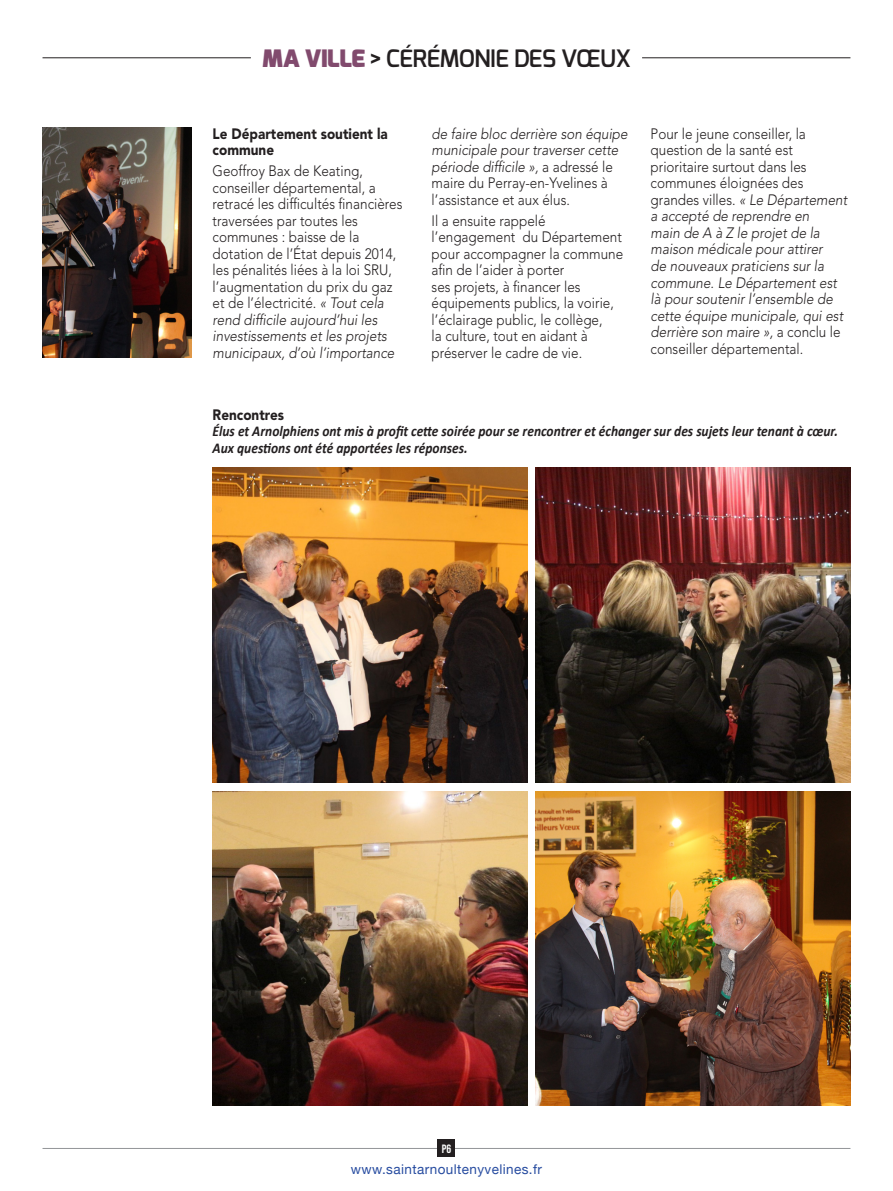
<style>
.page{position:relative;width:893px;height:1191px;background:#fff}
.page>*{position:absolute;margin:0;border:0;box-sizing:border-box;transform-origin:0 0}
.t1{font:600 24px "Exo";letter-spacing:-.02em;color:#231f20}
.t2{font:300 15px/16.5px "Avenir LT Std";color:#231f20;scale:.9 1}
.t3{font:italic 300 15px/16.5px "Avenir LT Std";color:#231f20;scale:.9 1}
.t4{font:italic 700 15px/16.5px "Calibri";color:#231f20;scale:.9 1}
.t5{font:900 15px/16.5px "Avenir LT Std";color:#231f20;scale:.9 1}
.t6{font:13.5px "Helvetica Neue";letter-spacing:.03em;color:#274ca0}
.t7{font:12px "Bebas Neue";color:#fff}
.s1{font-weight:900;color:#814a6d}
.s2{font-style:italic}
.s3{font-style:normal}
</style>
<div class="page">
<hr style="left:43px;top:1148px;width:807px;height:1px;background:#939598">
<div style="left:438px;top:1140px;width:17px;height:17px;background:#231f20"></div>
<hr style="left:43px;top:57px;width:208px;height:1px;background:#231f20">
<hr style="left:642px;top:57px;width:208px;height:1px;background:#231f20">
<img style="left:213px;top:468px;width:314px;height:314px">
<img style="left:213px;top:791px;width:314px;height:315px">
<img style="left:536px;top:468px;width:314px;height:314px">
<img style="left:536px;top:791px;width:314px;height:315px">
<img style="left:43px;top:128px;width:148px;height:229px">
<p class="t1" style="left:262px;top:43px;width:370px"><span class="s1">MA VILLE</span> &gt; CÉRÉMONIE DES VŒUX</p>
<p class="t5" style="left:213px;top:125px;width:196px">Le Département soutient la commune</p>
<p class="t2" style="left:213px;top:163px;width:212px">Geoffroy Bax de Keating, conseiller départemental, a retracé les difficultés financières traversées par toutes les communes : baisse de la dotation de l’État depuis 2014, les pénalités liées à la loi SRU, l’augmentation du prix du gaz et de l’électricité. <span class="s2">« Tout cela rend difficile aujourd’hui les investissements et les projets municipaux, d’où l’importance</span></p>
<p class="t3" style="left:432px;top:126px;width:219px">de faire bloc derrière son équipe municipale pour traverser cette période difficile », <span class="s3">a adressé le maire du Perray-en-Yvelines à l’assistance et aux élus.</span></p>
<p class="t2" style="left:432px;top:212px;width:214px">Il a ensuite rappelé l’engagement du Département pour accompagner la commune afin de l’aider à porter<br>ses projets, à financer les équipements publics, la voirie, l’éclairage public, le collège,<br>la culture, tout en aidant à préserver le cadre de vie.</p>
<p class="t3" style="left:651px;top:126px;width:220px"><span class="s3">Pour le jeune conseiller, la question de la santé est prioritaire surtout dans les communes éloignées des grandes villes.</span> « Le Département a accepté de reprendre en<br>main de A à Z le projet de la maison médicale pour attirer<br>de nouveaux praticiens sur la commune. Le Département est là pour soutenir l’ensemble de cette équipe municipale, qui est derrière son maire », <span class="s3">a conclu le conseiller départemental.</span></p>
<p class="t5" style="left:213px;top:406px;width:81px">Rencontres</p>
<p class="t4" style="left:213px;top:422px;width:696px">Élus et Arnolphiens ont mis à profit cette soirée pour se rencontrer et échanger sur des sujets leur tenant à cœur.<br>Aux questions ont été apportées les réponses.</p>
<p class="t7" style="left:442px;top:1142px;width:11px">P6</p>
<p class="t6" style="left:351px;top:1159px;width:193px">www.saintarnoultenyvelines.fr</p>
</div>
